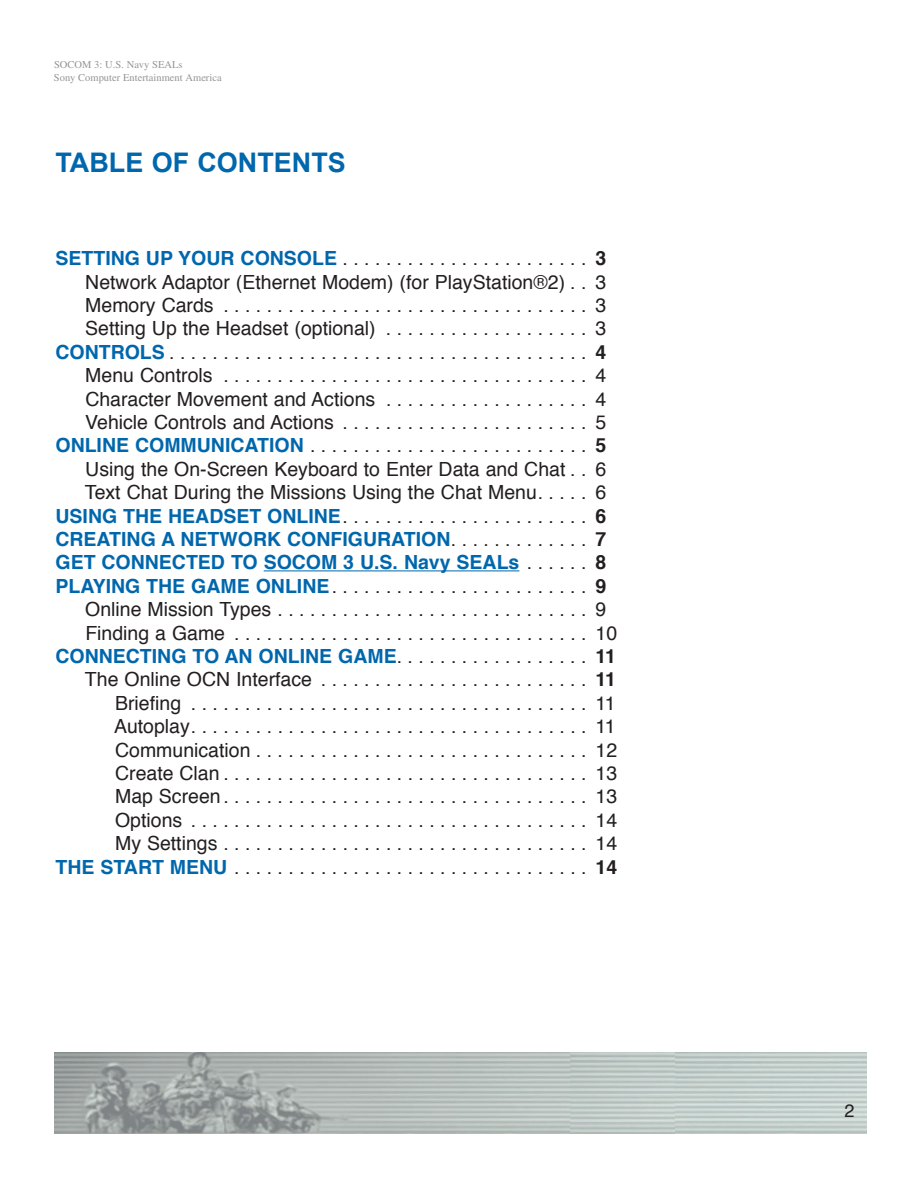
<style>
.page{position:relative;width:918px;height:1188px;background:#fff}
.page>*{position:absolute;margin:0;border:0;box-sizing:border-box;transform-origin:0 0}
.t1{font:700 27px "Arial";color:#0167ad}
.t2{font:19.5px "Helvetica";color:#231f20}
.t3{font:700 19.5px "Helvetica";color:#0167ad}
.t4{font:18px "Helvetica";color:#231f20}
.t5{font:10.5px/12.6px "Times";color:#939598}
.s1{font-weight:700;color:#0167ad}
.s2{font-weight:700}
.s3{font-weight:400;color:#231f20}
.s4{color:#231f20}
</style>
<div class="page">
<hr style="left:264px;top:570px;width:255px;height:1px;background:#0167ad">
<img style="left:54px;top:1052px;width:813px;height:82px">
<p class="t5" style="left:54px;top:58px;width:169px">SOCOM 3: U.S. Navy SEALs<br>Sony Computer Entertainment America</p>
<h1 class="t1" style="left:56px;top:147px;width:292px">TABLE OF CONTENTS</h1>
<p class="t2" style="left:56px;top:245px;width:552px"><span class="s1">SETTING UP YOUR CONSOLE</span> . . . . . . . . . . . . . . . . . . . . . . . <span class="s2">3</span></p>
<p class="t2" style="left:85px;top:269px;width:523px">Network Adaptor (Ethernet Modem) (for PlayStation®2) . . 3</p>
<p class="t2" style="left:85px;top:292px;width:523px">Memory Cards . . . . . . . . . . . . . . . . . . . . . . . . . . . . . . . . . . 3</p>
<p class="t2" style="left:85px;top:315px;width:523px">Setting Up the Headset (optional) . . . . . . . . . . . . . . . . . . . 3</p>
<p class="t2" style="left:56px;top:339px;width:552px"><span class="s1">CONTROLS</span> . . . . . . . . . . . . . . . . . . . . . . . . . . . . . . . . . . . . . . . <span class="s2">4</span></p>
<p class="t2" style="left:85px;top:362px;width:523px">Menu Controls . . . . . . . . . . . . . . . . . . . . . . . . . . . . . . . . . . 4</p>
<p class="t2" style="left:85px;top:386px;width:523px">Character Movement and Actions . . . . . . . . . . . . . . . . . . . 4</p>
<p class="t2" style="left:85px;top:409px;width:523px">Vehicle Controls and Actions . . . . . . . . . . . . . . . . . . . . . . . 5</p>
<p class="t2" style="left:56px;top:432px;width:552px"><span class="s1">ONLINE COMMUNICATION</span> . . . . . . . . . . . . . . . . . . . . . . . . . . <span class="s2">5</span></p>
<p class="t2" style="left:85px;top:456px;width:523px">Using the On-Screen Keyboard to Enter Data and Chat . . 6</p>
<p class="t2" style="left:85px;top:479px;width:523px">Text Chat During the Missions Using the Chat Menu. . . . . 6</p>
<p class="t2" style="left:56px;top:503px;width:552px"><span class="s1">USING THE HEADSET ONLINE</span>. . . . . . . . . . . . . . . . . . . . . . . <span class="s2">6</span></p>
<p class="t3" style="left:56px;top:526px;width:552px">CREATING A NETWORK CONFIGURATION<span class="s3">. . . . . . . . . . . . .</span> <span class="s4">7</span></p>
<p class="t3" style="left:56px;top:549px;width:552px">GET CONNECTED TO SOCOM 3 U.S. Navy SEALs <span class="s3">. . . . . .</span> <span class="s4">8</span></p>
<p class="t2" style="left:56px;top:573px;width:552px"><span class="s1">PLAYING THE GAME ONLINE</span>. . . . . . . . . . . . . . . . . . . . . . . . <span class="s2">9</span></p>
<p class="t2" style="left:85px;top:596px;width:523px">Online Mission Types . . . . . . . . . . . . . . . . . . . . . . . . . . . . . 9</p>
<p class="t2" style="left:85px;top:620px;width:533px">Finding a Game . . . . . . . . . . . . . . . . . . . . . . . . . . . . . . . . . 10</p>
<p class="t3" style="left:56px;top:643px;width:562px">CONNECTING TO AN ONLINE GAME<span class="s3">. . . . . . . . . . . . . . . . . .</span> <span class="s4">11</span></p>
<p class="t2" style="left:85px;top:666px;width:533px">The Online OCN Interface . . . . . . . . . . . . . . . . . . . . . . . . . <span class="s2">11</span></p>
<p class="t2" style="left:115px;top:690px;width:502px">Briefing . . . . . . . . . . . . . . . . . . . . . . . . . . . . . . . . . . . . . 11</p>
<p class="t2" style="left:114px;top:713px;width:503px">Autoplay. . . . . . . . . . . . . . . . . . . . . . . . . . . . . . . . . . . . . 11</p>
<p class="t2" style="left:115px;top:737px;width:504px">Communication . . . . . . . . . . . . . . . . . . . . . . . . . . . . . . . 12</p>
<p class="t2" style="left:115px;top:760px;width:504px">Create Clan . . . . . . . . . . . . . . . . . . . . . . . . . . . . . . . . . . 13</p>
<p class="t2" style="left:115px;top:783px;width:504px">Map Screen. . . . . . . . . . . . . . . . . . . . . . . . . . . . . . . . . . 13</p>
<p class="t2" style="left:115px;top:807px;width:504px">Options . . . . . . . . . . . . . . . . . . . . . . . . . . . . . . . . . . . . . 14</p>
<p class="t2" style="left:115px;top:830px;width:504px">My Settings . . . . . . . . . . . . . . . . . . . . . . . . . . . . . . . . . . 14</p>
<p class="t2" style="left:56px;top:854px;width:563px"><span class="s1">THE START MENU</span> . . . . . . . . . . . . . . . . . . . . . . . . . . . . . . . . . <span class="s2">14</span></p>
<p class="t4" style="left:844px;top:1099px;width:12px">2</p>
</div>
